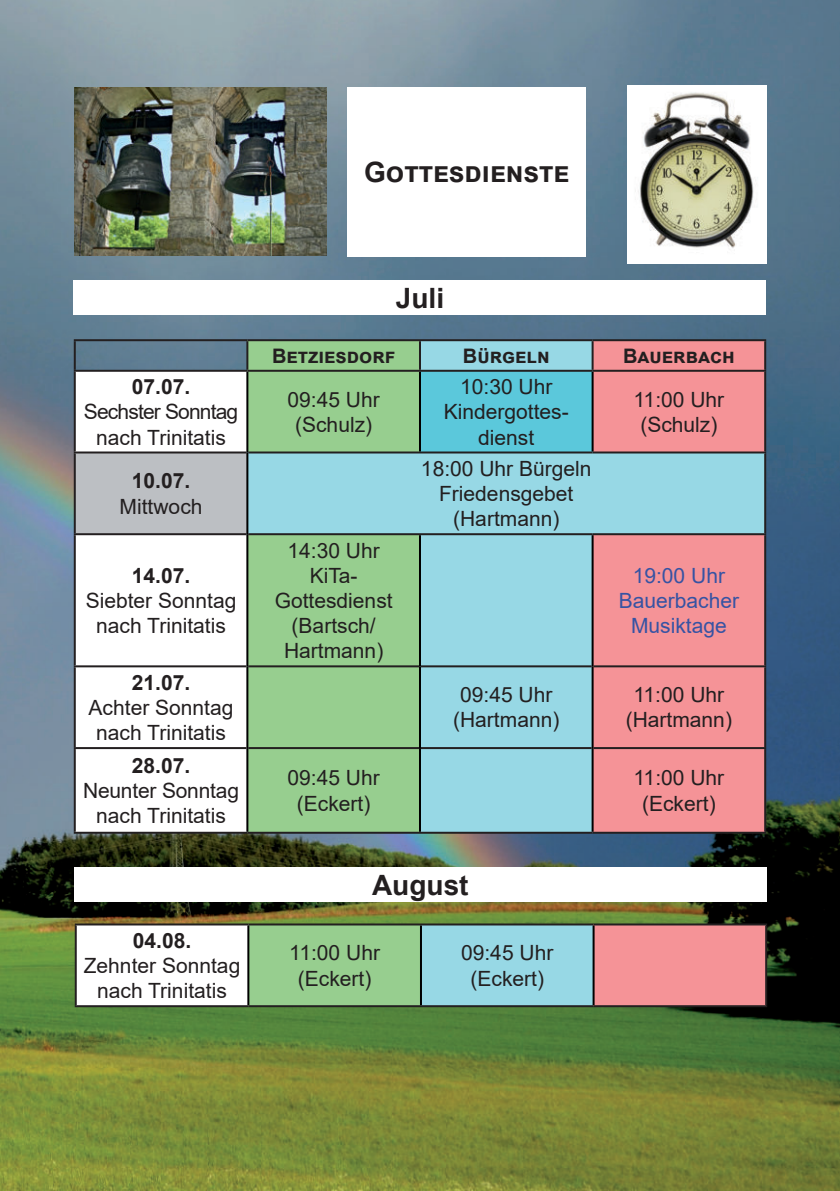
<style>
.page{position:relative;width:840px;height:1191px;background:#fff}
.page>*{position:absolute;margin:0;border:0;box-sizing:border-box;transform-origin:0 0}
.t1{font:700 28px "Arial";color:#231f20}
.t2{font:21px/25.2px "Arial";color:#231f20;text-align:center}
.t3{font:700 21px "Arial";color:#231f20}
.t4{font:21px/25.2px "Arial";letter-spacing:-.04em;color:#231f20;text-align:center}
.t5{font:21px/25.2px "Arial";color:#3653a3;text-align:center}
.t6{font:700 20px "Arial";color:#231f20}
</style>
<div class="page">
<img style="left:0;top:0;width:839px;height:1191px">
<div style="left:626px;top:85px;width:139px;height:179px;background:#fff"></div>
<img style="left:626px;top:85px;width:128px;height:171px">
<div style="left:347px;top:87px;width:238px;height:170px;background:#fff"></div>
<img style="left:74px;top:87px;width:252px;height:169px">
<div style="left:74px;top:281px;width:691px;height:34px;background:#fff"></div>
<div style="left:247px;top:340px;width:173px;height:31px;background:#97ce8f"></div>
<div style="left:421px;top:341px;width:170px;height:490px;background:#97d8e5"></div>
<svg style="left:593px;top:341px;width:170px;height:490px;background:#e5898d"></svg>
<svg style="left:76px;top:372px;width:170px;height:459px"></svg>
<div style="left:248px;top:372px;width:171px;height:459px;background:#97ce8f"></div>
<div style="left:420px;top:371px;width:172px;height:81px;background:#5bc8db"></div>
<div style="left:75px;top:452px;width:172px;height:82px;background:#bcbfc3"></div>
<div style="left:247px;top:452px;width:517px;height:82px;background:#97d8e5"></div>
<hr style="left:74px;top:339px;width:173px;height:2px;background:#231f20">
<hr style="left:74px;top:341px;width:2px;height:29px;background:#231f20">
<hr style="left:247px;top:339px;width:173px;height:2px;background:#231f20">
<hr style="left:246px;top:341px;width:2px;height:29px;background:#231f20">
<hr style="left:420px;top:339px;width:172px;height:2px;background:#231f20">
<hr style="left:419px;top:341px;width:2px;height:29px;background:#231f20">
<hr style="left:592px;top:339px;width:173px;height:2px;background:#231f20">
<hr style="left:591px;top:341px;width:2px;height:29px;background:#231f20">
<hr style="left:763px;top:341px;width:2px;height:29px;background:#231f20">
<hr style="left:74px;top:370px;width:173px;height:2px;background:#231f20">
<hr style="left:74px;top:372px;width:2px;height:79px;background:#231f20">
<hr style="left:247px;top:370px;width:173px;height:2px;background:#231f20">
<hr style="left:420px;top:370px;width:172px;height:2px;background:#231f20">
<hr style="left:592px;top:370px;width:173px;height:2px;background:#231f20">
<hr style="left:763px;top:372px;width:2px;height:79px;background:#231f20">
<hr style="left:74px;top:451px;width:172px;height:2px;background:#231f20">
<hr style="left:74px;top:453px;width:2px;height:80px;background:#231f20">
<hr style="left:248px;top:451px;width:172px;height:2px;background:#231f20">
<hr style="left:420px;top:451px;width:172px;height:2px;background:#231f20">
<hr style="left:592px;top:451px;width:173px;height:2px;background:#231f20">
<hr style="left:763px;top:453px;width:2px;height:80px;background:#231f20">
<hr style="left:74px;top:533px;width:172px;height:2px;background:#231f20">
<hr style="left:74px;top:535px;width:2px;height:130px;background:#231f20">
<hr style="left:248px;top:533px;width:172px;height:2px;background:#231f20">
<hr style="left:420px;top:533px;width:172px;height:2px;background:#231f20">
<hr style="left:592px;top:533px;width:173px;height:2px;background:#231f20">
<hr style="left:763px;top:535px;width:2px;height:130px;background:#231f20">
<hr style="left:74px;top:665px;width:172px;height:2px;background:#231f20">
<hr style="left:74px;top:667px;width:2px;height:80px;background:#231f20">
<hr style="left:248px;top:665px;width:171px;height:2px;background:#231f20">
<hr style="left:421px;top:665px;width:170px;height:2px;background:#231f20">
<hr style="left:593px;top:665px;width:172px;height:2px;background:#231f20">
<hr style="left:763px;top:667px;width:2px;height:80px;background:#231f20">
<hr style="left:74px;top:747px;width:172px;height:2px;background:#231f20">
<hr style="left:74px;top:749px;width:2px;height:82px;background:#231f20">
<hr style="left:248px;top:747px;width:171px;height:2px;background:#231f20">
<hr style="left:421px;top:747px;width:170px;height:2px;background:#231f20">
<hr style="left:593px;top:747px;width:172px;height:2px;background:#231f20">
<hr style="left:763px;top:749px;width:2px;height:82px;background:#231f20">
<hr style="left:74px;top:831px;width:173px;height:2px;background:#231f20">
<hr style="left:247px;top:831px;width:173px;height:2px;background:#231f20">
<hr style="left:420px;top:831px;width:172px;height:2px;background:#231f20">
<hr style="left:592px;top:831px;width:173px;height:2px;background:#231f20">
<hr style="left:246px;top:372px;width:2px;height:80px;background:#000">
<hr style="left:419px;top:372px;width:2px;height:79px;background:#000">
<hr style="left:591px;top:372px;width:2px;height:79px;background:#000">
<hr style="left:246px;top:452px;width:2px;height:82px;background:#000">
<hr style="left:246px;top:534px;width:2px;height:132px;background:#000">
<hr style="left:419px;top:535px;width:2px;height:131px;background:#000">
<hr style="left:591px;top:535px;width:2px;height:131px;background:#000">
<hr style="left:246px;top:666px;width:2px;height:82px;background:#000">
<hr style="left:419px;top:666px;width:2px;height:82px;background:#000">
<hr style="left:591px;top:666px;width:2px;height:82px;background:#000">
<hr style="left:246px;top:748px;width:2px;height:83px;background:#000">
<hr style="left:419px;top:748px;width:2px;height:83px;background:#000">
<hr style="left:591px;top:748px;width:2px;height:83px;background:#000">
<div style="left:74px;top:867px;width:692px;height:34px;background:#fff"></div>
<div style="left:76px;top:924px;width:172px;height:82px;background:#fff"></div>
<div style="left:248px;top:924px;width:173px;height:82px;background:#97ce8f"></div>
<div style="left:421px;top:924px;width:172px;height:82px;background:#97d8e5"></div>
<div style="left:593px;top:924px;width:172px;height:82px;background:#f59397"></div>
<hr style="left:75px;top:923px;width:173px;height:2px;background:#231f20">
<hr style="left:75px;top:925px;width:2px;height:80px;background:#231f20">
<hr style="left:248px;top:923px;width:173px;height:2px;background:#231f20">
<hr style="left:421px;top:923px;width:172px;height:2px;background:#231f20">
<hr style="left:593px;top:923px;width:173px;height:2px;background:#231f20">
<hr style="left:764px;top:925px;width:2px;height:80px;background:#231f20">
<hr style="left:75px;top:1005px;width:173px;height:2px;background:#231f20">
<hr style="left:248px;top:1005px;width:173px;height:2px;background:#231f20">
<hr style="left:421px;top:1005px;width:172px;height:2px;background:#231f20">
<hr style="left:593px;top:1005px;width:173px;height:2px;background:#231f20">
<hr style="left:247px;top:925px;width:2px;height:80px;background:#000">
<hr style="left:420px;top:925px;width:2px;height:80px;background:#000">
<hr style="left:592px;top:925px;width:2px;height:80px;background:#000">
<h1 class="t1" style="left:364px;top:153px;width:207px">Gottesdienste</h1>
<p class="t3" style="left:132px;top:379px;width:60px">07.07.</p>
<p class="t4" style="left:84px;top:399px;width:156px">Sechster Sonntag nach Trinitatis</p>
<p class="t3" style="left:132px;top:473px;width:60px">10.07.</p>
<p class="t2" style="left:119px;top:493px;width:84px">Mittwoch</p>
<p class="t3" style="left:132px;top:567px;width:60px">14.07.</p>
<p class="t2" style="left:86px;top:588px;width:152px">Siebter Sonntag nach Trinitatis</p>
<p class="t3" style="left:132px;top:674px;width:60px">21.07.</p>
<p class="t2" style="left:89px;top:694px;width:146px">Achter Sonntag nach Trinitatis</p>
<p class="t3" style="left:132px;top:757px;width:60px">28.07.</p>
<p class="t2" style="left:83px;top:778px;width:157px">Neunter Sonntag nach Trinitatis</p>
<p class="t3" style="left:133px;top:932px;width:60px">04.08.</p>
<p class="t2" style="left:84px;top:953px;width:158px">Zehnter Sonntag nach Trinitatis</p>
<h1 class="t1" style="left:395px;top:288px;width:50px">Juli</h1>
<p class="t6" style="left:272px;top:342px;width:125px">Betziesdorf</p>
<p class="t6" style="left:462px;top:342px;width:88px">Bürgeln</p>
<p class="t6" style="left:622px;top:342px;width:113px">Bauerbach</p>
<p class="t2" style="left:287px;top:386px;width:94px">09:45 Uhr (Schulz)</p>
<p class="t2" style="left:274px;top:537px;width:119px">14:30 Uhr<br>KiTa-<br>Gottesdienst (Bartsch/<br>Hartmann)</p>
<p class="t2" style="left:443px;top:374px;width:126px">10:30 Uhr<br>Kindergottes&shy;dienst</p>
<p class="t2" style="left:421px;top:456px;width:172px">18:00 Uhr Bürgeln<br>Friedensgebet (Hartmann)</p>
<p class="t2" style="left:633px;top:386px;width:92px">11:00 Uhr (Schulz)</p>
<p class="t5" style="left:618px;top:562px;width:122px">19:00 Uhr<br>Bauerbacher<br>Musiktage</p>
<p class="t2" style="left:453px;top:682px;width:108px">09:45 Uhr (Hartmann)</p>
<p class="t2" style="left:625px;top:682px;width:108px">11:00 Uhr (Hartmann)</p>
<p class="t2" style="left:287px;top:765px;width:94px">09:45 Uhr (Eckert)</p>
<p class="t2" style="left:633px;top:765px;width:92px">11:00 Uhr (Eckert)</p>
<h1 class="t1" style="left:372px;top:874px;width:98px">August</h1>
<p class="t2" style="left:289px;top:940px;width:92px">11:00 Uhr (Eckert)</p>
<p class="t2" style="left:461px;top:940px;width:94px">09:45 Uhr (Eckert)</p>
</div>
